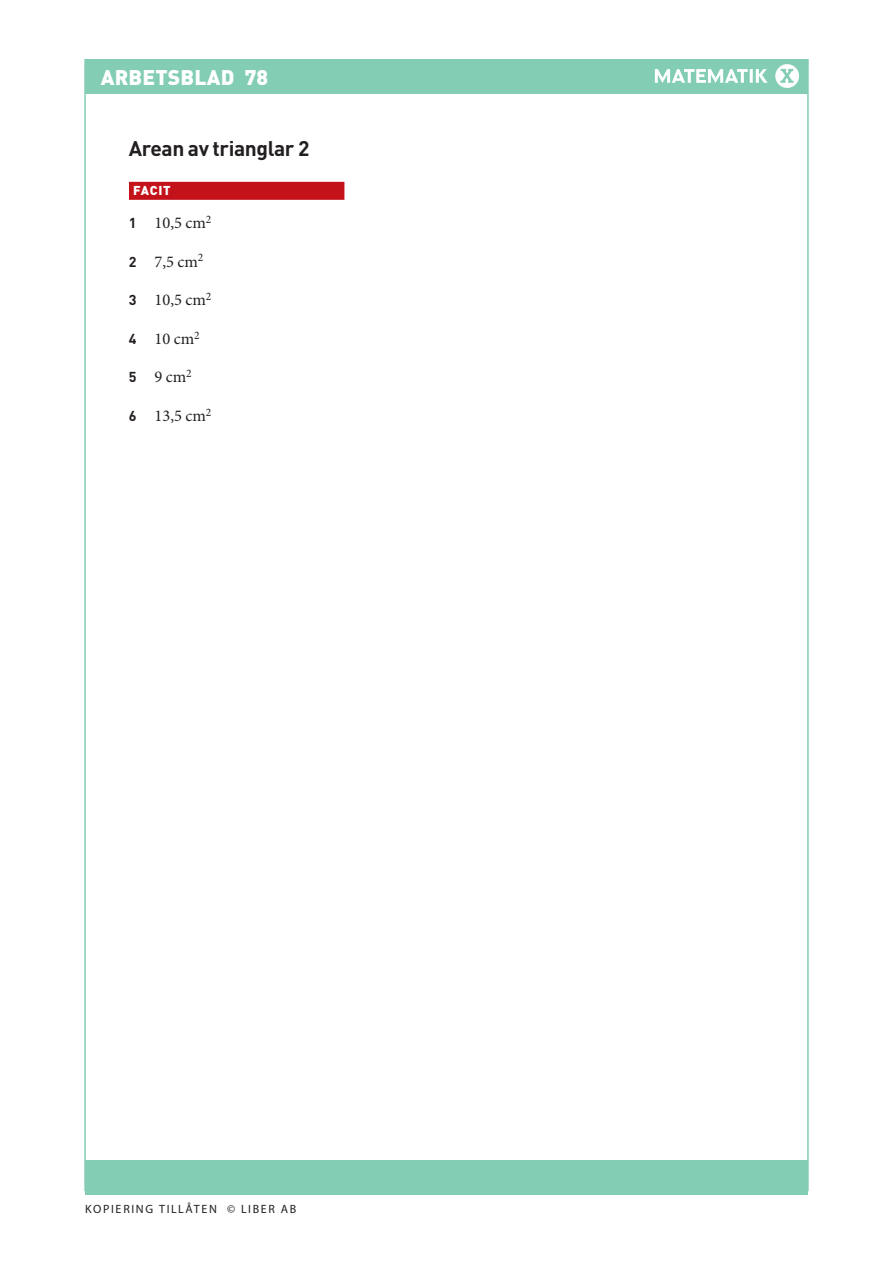
<style>
.page{position:relative;width:893px;height:1263px;background:#fff}
.page>*{position:absolute;margin:0;border:0;box-sizing:border-box;transform-origin:0 0}
.R_OH{font:700 21px "DIN Pro";letter-spacing:-.02em;color:#231f20}
.Antal_ratt{font:900 21px "DIN Pro";letter-spacing:.01em;color:#fff}
.Uppgift_luft_över_li{font:16.5px "Minion Pro";color:#231f20}
.R_Facit_2{font:900 12.75px "DIN Pro";letter-spacing:.055em;color:#fff}
.t1{font:500 12px "Orgon Slab";letter-spacing:.14em;color:#231f20}
.s1{font-family:"DIN Pro";font-weight:700;font-size:14.25px}
</style>
<div class="page">
<div style="left:85px;top:59px;width:723px;height:34px;background:#83cdb5"></div>
<div style="left:85px;top:1160px;width:723px;height:34px;background:#83cdb5"></div>
<div style="left:775px;top:64px;width:24px;height:24px;background:#fff;border-radius:50%"></div>
<svg style="left:780px;top:69px;width:13px;height:14px"></svg>
<svg style="left:655px;top:69px;width:113px;height:14px"></svg>
<div style="left:129px;top:182px;width:215px;height:18px;background:#c4121a"></div>
<p class="Antal_ratt" style="left:101px;top:63px;width:135px">ARBETSBLAD</p>
<p class="Antal_ratt" style="left:245px;top:63px;width:25px">78</p>
<p class="R_OH" style="left:129px;top:134px;width:182px">Arean av trianglar 2</p>
<p class="R_Facit_2" style="left:133px;top:182px;width:39px">FACIT</p>
<p class="Uppgift_luft_över_li" style="left:129px;top:212px;width:84px"><span class="s1">1</span> 10,5 cm<sup>2</sup></p>
<p class="Uppgift_luft_över_li" style="left:129px;top:251px;width:76px"><span class="s1">2</span> 7,5 cm<sup>2</sup></p>
<p class="Uppgift_luft_över_li" style="left:129px;top:289px;width:84px"><span class="s1">3</span> 10,5 cm<sup>2</sup></p>
<p class="Uppgift_luft_över_li" style="left:129px;top:328px;width:72px"><span class="s1">4</span> 10 cm<sup>2</sup></p>
<p class="Uppgift_luft_över_li" style="left:129px;top:366px;width:64px"><span class="s1">5</span> 9 cm<sup>2</sup></p>
<p class="Uppgift_luft_över_li" style="left:129px;top:405px;width:84px"><span class="s1">6</span> 13,5 cm<sup>2</sup></p>
<p class="t1" style="left:85px;top:1201px;width:213px">KOPIERING TILLÅTEN © LIBER AB</p>
</div>
